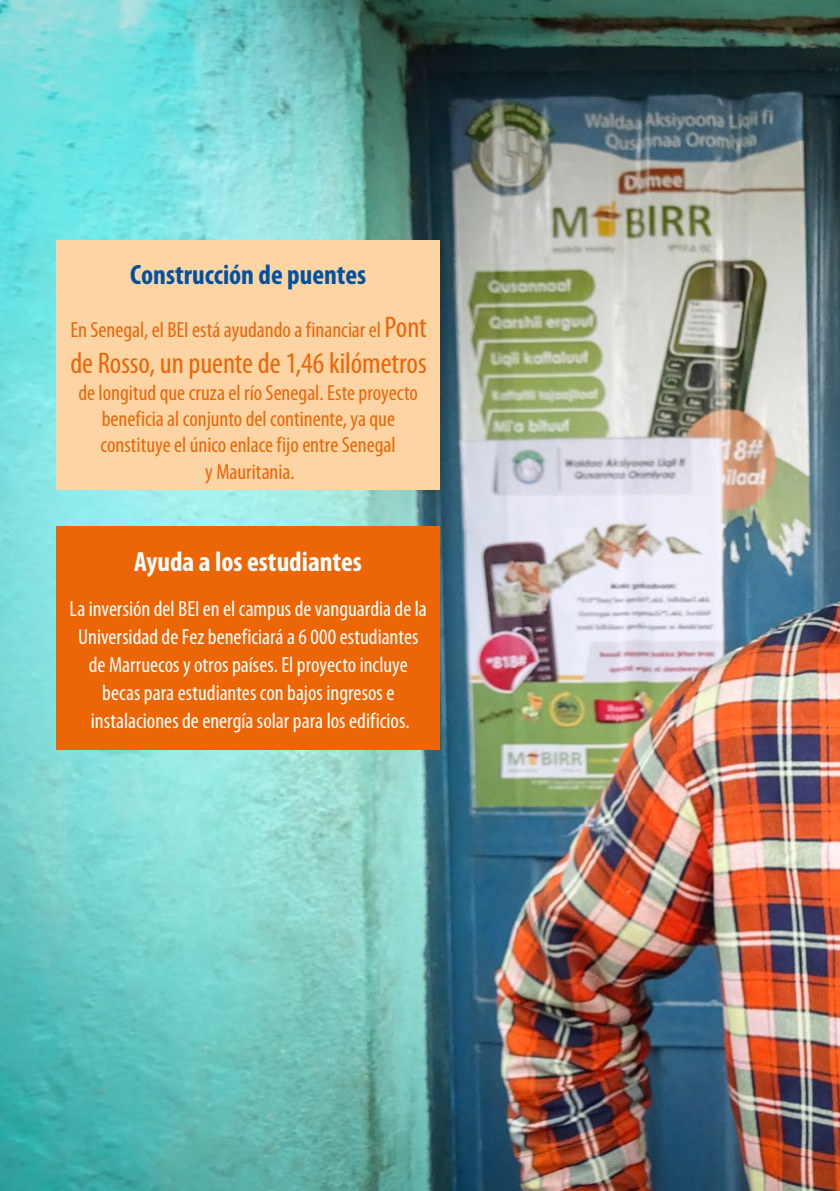
<style>
.page{position:relative;width:840px;height:1191px;background:#fff}
.page>*{position:absolute;margin:0;border:0;box-sizing:border-box;transform-origin:0 0}
.t1{font:condensed 30px "Myriad Pro";letter-spacing:-.005em;color:#ec6608}
.t2{font:700 condensed 28px "Myriad Pro";color:#0051a0}
.t3{font:700 condensed 28px "Myriad Pro";color:#fff}
.t4{font:condensed 22px/28px "Myriad Pro";color:#fff;text-align:center}
.t5{font:condensed 22px/26.4px "Myriad Pro";color:#ec6608;text-align:center}
.s1{font-size:30px}
</style>
<div class="page">
<img style="left:0;top:0;width:839px;height:1191px">
<div style="left:57px;top:527px;width:382px;height:223px;background:#ec6608"></div>
<div style="left:57px;top:240px;width:382px;height:250px;background:#fdd5a4"></div>
<p class="t2" style="left:130px;top:259px;width:237px">Construcción de puentes</p>
<p class="t5" style="left:70px;top:317px;width:358px">En Senegal, el BEI está ayudando a financiar el <span class="s1">Pont</span></p>
<h1 class="t1" style="left:70px;top:347px;width:357px">de Rosso, un puente de 1,46 kilómetros</h1>
<p class="t5" style="left:78px;top:379px;width:341px">de longitud que cruza el río Senegal. Este proyecto beneficia al conjunto del continente, ya que constituye el único enlace fijo entre Senegal<br>y Mauritania.</p>
<p class="t3" style="left:134px;top:546px;width:229px">Ayuda a los estudiantes</p>
<p class="t4" style="left:69px;top:595px;width:358px">La inversión del BEI en el campus de vanguardia de la Universidad de Fez beneficiará a 6 000 estudiantes de Marruecos y otros países. El proyecto incluye becas para estudiantes con bajos ingresos e instalaciones de energía solar para los edificios.</p>
</div>
